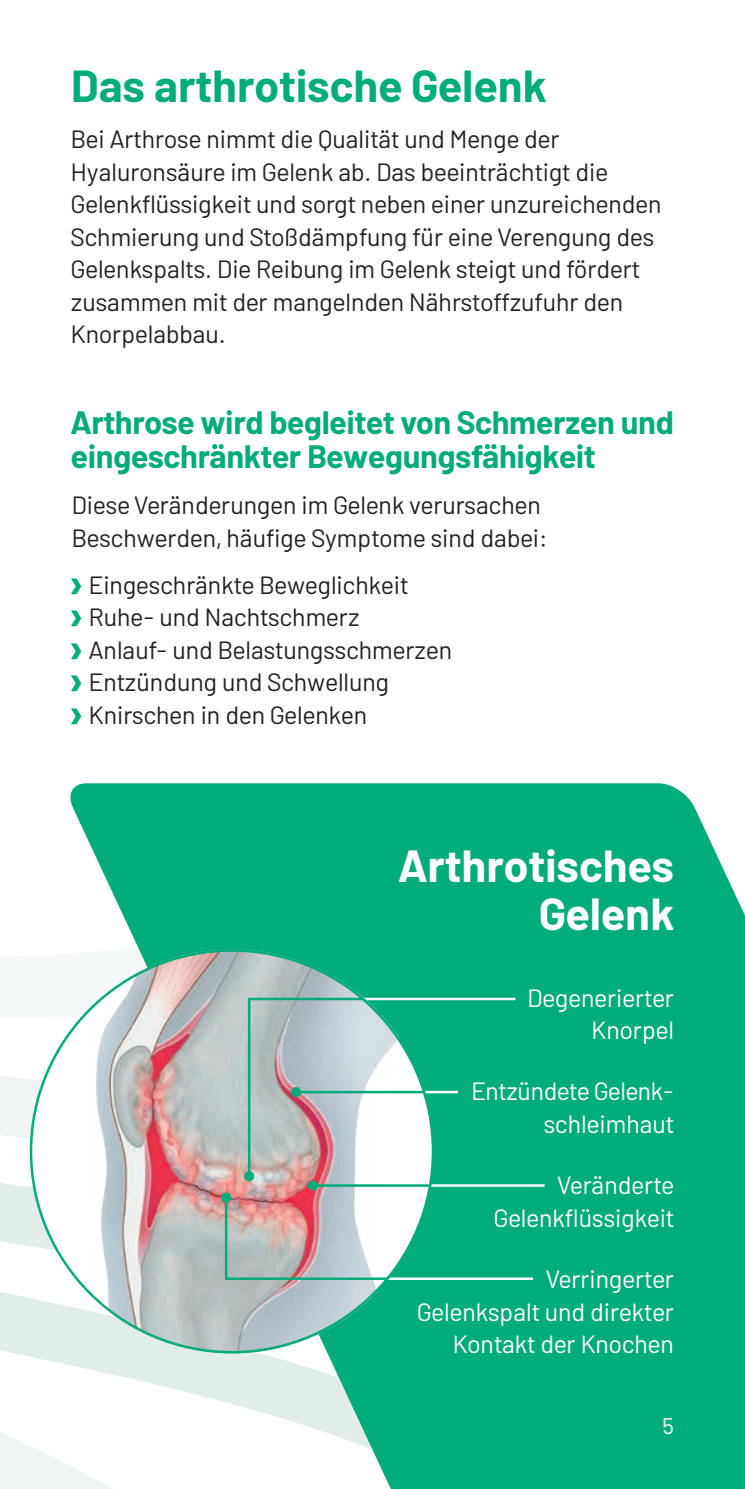
<style>
.page{position:relative;width:745px;height:1489px;background:#fff}
.page>*{position:absolute;margin:0;border:0;box-sizing:border-box;transform-origin:0 0}
.t1{font:700 45px "Barlow";color:#00ac79}
.t2{font:700 45px/47.8px "Barlow";color:#fff;text-align:right}
.t3{font:700 32.5px/34.5px "Barlow";letter-spacing:-.01em;color:#00ac79}
.t4{font:25px/32.5px "Barlow";color:#231f20}
.t5{font:25px/32.5px "Barlow";color:#fff;text-align:right}
.t6{font:22.5px "Barlow";color:#fff}
.s1{font-weight:700;font-size:45px;color:#00ac79}
</style>
<div class="page">
<svg style="left:0;top:1057px;width:61px;height:431px"></svg>
<svg style="left:61px;top:783px;width:683px;height:705px;background:#29b98e"></svg>
<div style="left:434px;top:996px;width:83px;height:167px;background:#00ac79"></div>
<hr style="left:296px;top:1090px;width:161px;height:3px;background:#fff">
<hr style="left:311px;top:1184px;width:233px;height:2px;background:#fff">
<img style="left:53px;top:949px;width:381px;height:404px">
<svg style="left:246px;top:996px;width:188px;height:182px"></svg>
<div style="left:244px;top:1171px;width:10px;height:10px;background:#00ac79;border-radius:50%"></div>
<hr style="left:296px;top:1090px;width:138px;height:3px;background:#00ac79">
<div style="left:291px;top:1087px;width:10px;height:10px;background:#00ac79;border-radius:50%"></div>
<hr style="left:313px;top:1184px;width:121px;height:2px;background:#00ac79">
<div style="left:308px;top:1180px;width:10px;height:10px;background:#00ac79;border-radius:50%"></div>
<svg style="left:223px;top:1195px;width:312px;height:86px"></svg>
<div style="left:221px;top:1192px;width:10px;height:10px;background:#00ac79;border-radius:50%"></div>
<h1 class="t1" style="left:71px;top:53px;width:476px">Das arthrotische Gelenk</h1>
<p class="t4" style="left:71px;top:121px;width:591px">Bei Arthrose nimmt die Qualität und Menge der Hyaluronsäure im Gelenk ab. Das beeinträchtigt die Gelenkflüssigkeit und sorgt neben einer unzureichenden Schmierung und Stoßdämpfung für eine Verengung des Gelenkspalts. Die Reibung im Gelenk steigt und fördert zusammen mit der mangelnden Nährstoffzufuhr den Knorpelabbau.</p>
<h2 class="t3" style="left:71px;top:402px;width:604px">Arthrose wird begleitet von Schmerzen und eingeschränkter Bewegungsfähigkeit</h2>
<p class="t4" style="left:72px;top:487px;width:477px">Diese Veränderungen im Gelenk verursachen<br>Beschwerden, häufige Symptome sind dabei:</p>
<p class="t4" style="left:69px;top:566px;width:385px"><span class="s1">›</span> Eingeschränkte Beweglichkeit<br><span class="s1">›</span> Ruhe- und Nachtschmerz<br><span class="s1">›</span> Anlauf- und Belastungsschmerzen <span class="s1">›</span> Entzündung und Schwellung<br><span class="s1">›</span> Knirschen in den Gelenken</p>
<h1 class="t2" style="left:398px;top:838px;width:277px">Arthrotisches<br>Gelenk</h1>
<p class="t5" style="left:527px;top:979px;width:148px">Degenerierter<br>Knorpel</p>
<p class="t5" style="left:471px;top:1073px;width:204px">Entzündete Gelenk&shy;schleimhaut</p>
<p class="t5" style="left:493px;top:1167px;width:181px">Veränderte<br>Gelenkflüssigkeit</p>
<p class="t5" style="left:417px;top:1260px;width:258px">Verringerter<br>Gelenkspalt und direkter<br>Kontakt der Knochen</p>
<p class="t6" style="left:662px;top:1409px;width:13px">5</p>
</div>
